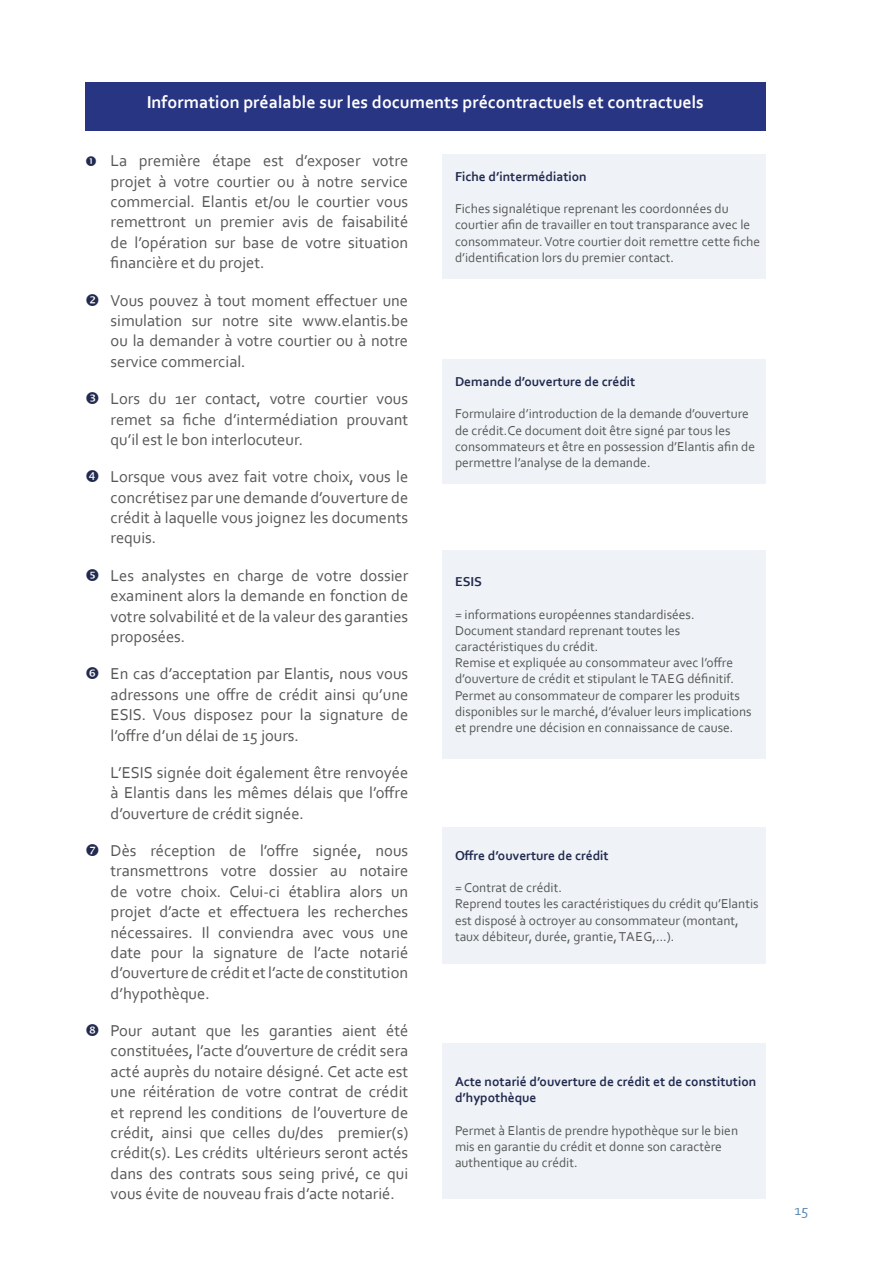
<style>
.page{position:relative;width:893px;height:1263px;background:#fff}
.page>*{position:absolute;margin:0;border:0;box-sizing:border-box;transform-origin:0 0}
.t1{font:700 18px "Corbel";color:#fff}
.t2{font:16.5px/20.4px "Corbel";color:#575756;text-align:justify}
.t3{font:15px "Corbel";color:#5d89b4}
.t4{font:13.5px/16.2px "Corbel";color:#575756}
.t5{font:700 13.5px/16.2px "Corbel";color:#222a50}
</style>
<div class="page">
<div style="left:85px;top:82px;width:680px;height:49px;background:#283583"></div>
<div style="left:442px;top:154px;width:323px;height:125px;background:#eff3f7"></div>
<div style="left:442px;top:359px;width:323px;height:125px;background:#eff3f7"></div>
<div style="left:442px;top:549px;width:323px;height:209px;background:#eff3f7"></div>
<div style="left:442px;top:827px;width:323px;height:136px;background:#eff3f7"></div>
<div style="left:442px;top:1044px;width:323px;height:155px;background:#eff3f7"></div>
<p class="t1" style="left:147px;top:91px;width:559px">Information préalable sur les documents précontractuels et contractuels</p>
<p class="t2" style="left:111px;top:150px;width:299px">La première étape est d’exposer votre projet à votre courtier ou à notre service commercial. Elantis et/ou le courtier vous remettront un premier avis de faisabilité de l’opération sur base de votre situation financière et du projet.</p>
<p class="t2" style="left:111px;top:290px;width:299px">Vous pouvez à tout moment effectuer une simulation sur notre site www.elantis.be ou la demander à votre courtier ou à notre service commercial.</p>
<p class="t2" style="left:111px;top:388px;width:299px">Lors du 1er contact, votre courtier vous remet sa fiche d’intermédiation prouvant qu’il est le bon interlocuteur.</p>
<p class="t2" style="left:111px;top:466px;width:299px">Lorsque vous avez fait votre choix, vous le concrétisez par une demande d’ouverture de crédit à laquelle vous joignez les documents requis.</p>
<p class="t2" style="left:111px;top:565px;width:299px">Les analystes en charge de votre dossier examinent alors la demande en fonction de votre solvabilité et de la valeur des garanties proposées.</p>
<p class="t2" style="left:111px;top:663px;width:299px">En cas d’acceptation par Elantis, nous vous adressons une offre de crédit ainsi qu’une ESIS. Vous disposez pour la signature de l’offre d’un délai de 15 jours.</p>
<p class="t2" style="left:111px;top:762px;width:299px">L’ESIS signée doit également être renvoyée à Elantis dans les mêmes délais que l’offre d’ouverture de crédit signée.</p>
<p class="t2" style="left:111px;top:840px;width:299px">Dès réception de l’offre signée, nous transmettrons votre dossier au notaire de votre choix. Celui-ci établira alors un projet d’acte et effectuera les recherches nécessaires. Il conviendra avec vous une date pour la signature de l’acte notarié d’ouverture de crédit etl’acte de constitution d’hypothèque.</p>
<p class="t2" style="left:111px;top:1020px;width:299px">Pour autant que les garanties aient été constituées, l’acte d’ouverture de crédit sera acté auprès du notaire désigné. Cet acte est une réitération de votre contrat de crédit et reprend les conditions de l’ouverture de crédit, ainsi que celles du/des premier(s) crédit(s). Les crédits ultérieurs seront actés dans des contrats sous seing privé, ce qui vous évite de nouveau frais d’acte notarié.</p>
<p class="t5" style="left:455px;top:168px;width:133px">Fiche d’intermédiation</p>
<p class="t4" style="left:455px;top:200px;width:307px">Fiches signalétique reprenant les coordonnées du courtier afin de travailler en tout transparance avec le consommateur.Votre courtier doit remettre cette fiche d’identification lors du premier contact.</p>
<p class="t5" style="left:455px;top:373px;width:182px">Demande d’ouverture de crédit</p>
<p class="t4" style="left:455px;top:406px;width:302px">Formulaire d’introduction de la demande d’ouverture de crédit.Ce document doit être signé par tous les consommateurs et être en possession d’Elantis afin de permettre l’analyse de la demande.</p>
<p class="t5" style="left:455px;top:573px;width:28px">ESIS</p>
<p class="t4" style="left:455px;top:606px;width:280px">= informations européennes standardisées.<br>Document standard reprenant toutes les caractéristiques du crédit.<br>Remise et expliquée au consommateur avec l’offre d’ouverture de crédit et stipulant le taeg</p>
<p class="t4" style="left:455px;top:670px;width:298px;text-indent:232px">définitif.<br>Permet au consommateur de comparer les produits disponibles sur le marché, d’évaluer leurs implications et prendre une décision en connaissance de cause.</p>
<p class="t5" style="left:455px;top:847px;width:155px">Offre d’ouverture de crédit</p>
<p class="t4" style="left:455px;top:879px;width:305px">= Contrat de crédit.<br>Reprend toutes les caractéristiques du crédit qu’Elantis est disposé à octroyer au consommateur (montant, taux débiteur, durée, grantie, taeg</p>
<p class="t4" style="left:653px;top:928px;width:23px">,...).</p>
<p class="t5" style="left:455px;top:1073px;width:303px">Acte notarié d’ouverture de crédit et de constitution d’hypothèque</p>
<p class="t4" style="left:455px;top:1122px;width:285px">Permet à Elantis de prendre hypothèque sur le bien mis en garantie du crédit et donne son caractère authentique au crédit.</p>
<p class="t3" style="left:794px;top:1200px;width:15px">15</p>
</div>
